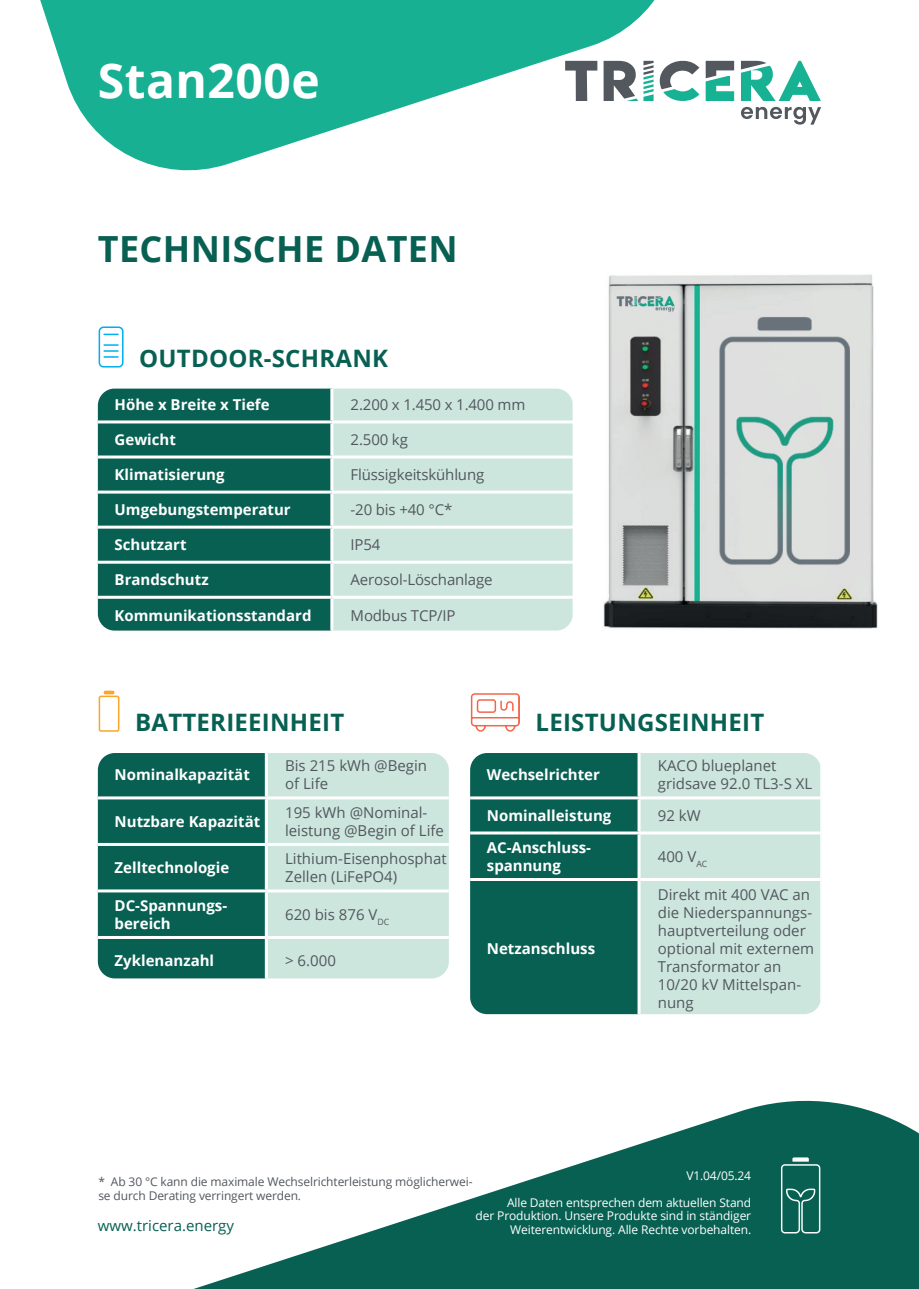
<style>
.page{position:relative;width:919px;height:1289px;background:#fff}
.page>*{position:absolute;margin:0;border:0;box-sizing:border-box;transform-origin:0 0}
.t1{font:700 48px "Open Sans";letter-spacing:.01em;color:#fff}
.t2{font:700 36px "Open Sans";letter-spacing:.01em;color:#086052}
.t3{font:700 24px "Open Sans";letter-spacing:.01em;color:#086052}
.t4{font:15px/18px "Open Sans";color:#52575d}
.t5{font:700 15px/18px "Open Sans";color:#fff}
.t6{font:15px "Open Sans";color:#086052}
.t7{font:12px/13.5px "Open Sans";letter-spacing:-.01em;color:#fff;text-align:right}
.t8{font:12px/13.5px "Open Sans";letter-spacing:-.01em;color:#52575d}
</style>
<div class="page">
<svg style="left:197px;top:1100px;width:721px;height:188px;fill:#086052"></svg>
<svg style="left:780px;top:1157px;width:40px;height:76px;background:#327b6f"></svg>
<svg style="left:40px;top:0;width:646px;height:171px;fill:#18b093"></svg>
<svg style="left:565px;top:61px;width:32px;height:40px"></svg>
<svg style="left:741px;top:107px;width:80px;height:18px"></svg>
<svg style="left:659px;top:61px;width:40px;height:40px"></svg>
<svg style="left:705px;top:61px;width:29px;height:40px"></svg>
<svg style="left:603px;top:61px;width:50px;height:40px"></svg>
<svg style="left:740px;top:61px;width:80px;height:40px"></svg>
<div style="left:99px;top:326px;width:24px;height:41px;border:2px solid #00aeef;border-radius:4px"></div>
<svg style="left:104px;top:333px;width:14px;height:2px"></svg>
<svg style="left:104px;top:344px;width:14px;height:14px"></svg>
<div style="left:99px;top:389px;width:231px;height:241px;background:#086052"></div>
<div style="left:333px;top:389px;width:239px;height:241px;background:#cde6dd"></div>
<hr style="left:98px;top:420px;width:234px;height:3px;background:#fff">
<hr style="left:332px;top:420px;width:241px;height:3px;background:#fff">
<hr style="left:332px;top:595px;width:241px;height:3px;background:#fff">
<hr style="left:98px;top:595px;width:234px;height:3px;background:#fff">
<hr style="left:98px;top:455px;width:234px;height:3px;background:#fff">
<hr style="left:332px;top:455px;width:241px;height:3px;background:#fff">
<hr style="left:98px;top:490px;width:234px;height:3px;background:#fff">
<hr style="left:332px;top:490px;width:241px;height:3px;background:#fff">
<hr style="left:98px;top:525px;width:234px;height:3px;background:#fff">
<hr style="left:332px;top:525px;width:241px;height:3px;background:#fff">
<hr style="left:98px;top:560px;width:234px;height:3px;background:#fff">
<hr style="left:332px;top:560px;width:241px;height:3px;background:#fff">
<svg style="left:99px;top:754px;width:350px;height:224px;background:#70a79b"></svg>
<hr style="left:265px;top:753px;width:3px;height:43px;background:#fff">
<hr style="left:265px;top:799px;width:3px;height:44px;background:#fff">
<hr style="left:265px;top:846px;width:3px;height:43px;background:#fff">
<hr style="left:265px;top:892px;width:3px;height:43px;background:#fff">
<hr style="left:265px;top:938px;width:3px;height:40px;background:#fff">
<hr style="left:98px;top:796px;width:168px;height:3px;background:#fff">
<hr style="left:266px;top:796px;width:183px;height:3px;background:#fff">
<hr style="left:98px;top:843px;width:168px;height:3px;background:#fff">
<hr style="left:266px;top:843px;width:183px;height:3px;background:#fff">
<hr style="left:98px;top:889px;width:168px;height:3px;background:#fff">
<hr style="left:266px;top:889px;width:183px;height:3px;background:#fff">
<hr style="left:98px;top:935px;width:168px;height:3px;background:#fff">
<hr style="left:266px;top:935px;width:183px;height:3px;background:#fff">
<div style="left:471px;top:754px;width:166px;height:260px;background:#086052"></div>
<div style="left:640px;top:754px;width:180px;height:260px;background:#cde6dd"></div>
<hr style="left:470px;top:796px;width:169px;height:3px;background:#fff">
<hr style="left:639px;top:796px;width:182px;height:3px;background:#fff">
<hr style="left:470px;top:831px;width:169px;height:3px;background:#fff">
<hr style="left:639px;top:831px;width:182px;height:3px;background:#fff">
<hr style="left:470px;top:878px;width:169px;height:3px;background:#fff">
<hr style="left:639px;top:878px;width:182px;height:3px;background:#fff">
<svg style="left:103px;top:690px;width:12px;height:5px"></svg>
<div style="left:99px;top:695px;width:20px;height:36px;border:2px solid #f9a62a;border-radius:2px"></div>
<svg style="left:470px;top:693px;width:50px;height:39px"></svg>
<img style="left:603px;top:274px;width:275px;height:355px">
<h1 class="t1" style="left:98px;top:46px;width:223px">Stan200e</h1>
<h2 class="t2" style="left:98px;top:223px;width:361px">TECHNISCHE DATEN</h2>
<h3 class="t3" style="left:139px;top:341px;width:250px">OUTDOOR-SCHRANK</h3>
<p class="t5" style="left:115px;top:395px;width:156px">Höhe x Breite x Tiefe</p>
<p class="t4" style="left:350px;top:395px;width:176px">2.200 x 1.450 x 1.400 mm</p>
<p class="t5" style="left:115px;top:430px;width:63px">Gewicht</p>
<p class="t4" style="left:350px;top:430px;width:59px">2.500 kg</p>
<p class="t5" style="left:115px;top:465px;width:111px">Klimatisierung</p>
<p class="t4" style="left:350px;top:465px;width:135px">Flüssigkeitskühlung</p>
<p class="t5" style="left:115px;top:500px;width:178px">Umgebungstemperatur</p>
<p class="t4" style="left:350px;top:500px;width:103px">-20 bis +40 °C*</p>
<p class="t5" style="left:115px;top:535px;width:73px">Schutzart</p>
<p class="t4" style="left:350px;top:535px;width:31px">IP54</p>
<p class="t5" style="left:115px;top:570px;width:96px">Brandschutz</p>
<p class="t4" style="left:350px;top:570px;width:143px">Aerosol-Löschanlage</p>
<p class="t5" style="left:115px;top:605px;width:198px">Kommunikationsstandard</p>
<p class="t4" style="left:350px;top:605px;width:106px">Modbus TCP/IP</p>
<h3 class="t3" style="left:135px;top:705px;width:211px">BATTERIEEINHEIT</h3>
<h3 class="t3" style="left:535px;top:705px;width:230px">LEISTUNGSEINHEIT</h3>
<p class="t5" style="left:115px;top:765px;width:137px">Nominalkapazität</p>
<p class="t4" style="left:285px;top:756px;width:143px">Bis 215 kWh @Begin of Life</p>
<p class="t5" style="left:115px;top:812px;width:147px">Nutzbare Kapazität</p>
<p class="t4" style="left:285px;top:803px;width:160px">195 kWh @Nominal&shy;leistung @Begin of Life</p>
<p class="t5" style="left:115px;top:858px;width:116px">Zelltechnologie</p>
<p class="t4" style="left:285px;top:849px;width:163px">Lithium-Eisenphosphat<br>Zellen (LiFePO4)</p>
<p class="t5" style="left:115px;top:896px;width:114px">DC-Spannungs&shy;bereich</p>
<p class="t4" style="left:285px;top:905px;width:106px">620 bis 876 V<sub>DC</sub></p>
<p class="t5" style="left:115px;top:951px;width:101px">Zyklenanzahl</p>
<p class="t4" style="left:285px;top:951px;width:52px">&gt; 6.000</p>
<p class="t5" style="left:487px;top:765px;width:114px">Wechselrichter</p>
<p class="t4" style="left:657px;top:756px;width:156px">KACO blueplanet gridsave 92.0 TL3-S XL</p>
<p class="t5" style="left:487px;top:806px;width:126px">Nominalleistung</p>
<p class="t4" style="left:657px;top:806px;width:44px">92 kW</p>
<p class="t5" style="left:487px;top:838px;width:106px">AC-Anschluss&shy;spannung</p>
<p class="t4" style="left:657px;top:847px;width:51px">400 V<sub>AC</sub></p>
<p class="t5" style="left:487px;top:938px;width:110px">Netzanschluss</p>
<p class="t4" style="left:657px;top:884px;width:158px">Direkt mit 400 VAC an die Niederspannungs&shy;hauptverteilung oder optional mit externem<br>Transformator an<br>10/20 kV Mittelspan&shy;nung</p>
<p class="t7" style="left:686px;top:1168px;width:66px">V1.04/05.24</p>
<p class="t7" style="left:475px;top:1195px;width:277px">Alle Daten entsprechen dem aktuellen Stand<br>der Produktion. Unsere Produkte sind in ständiger<br>Weiterentwicklung. Alle Rechte vorbehalten.</p>
<p class="t8" style="left:98px;top:1174px;width:375px">* Ab 30 °C kann die maximale Wechselrichterleistung möglicherwei&shy;se durch Derating verringert werden.</p>
<p class="t6" style="left:98px;top:1214px;width:138px">www.tricera.energy</p>
</div>
